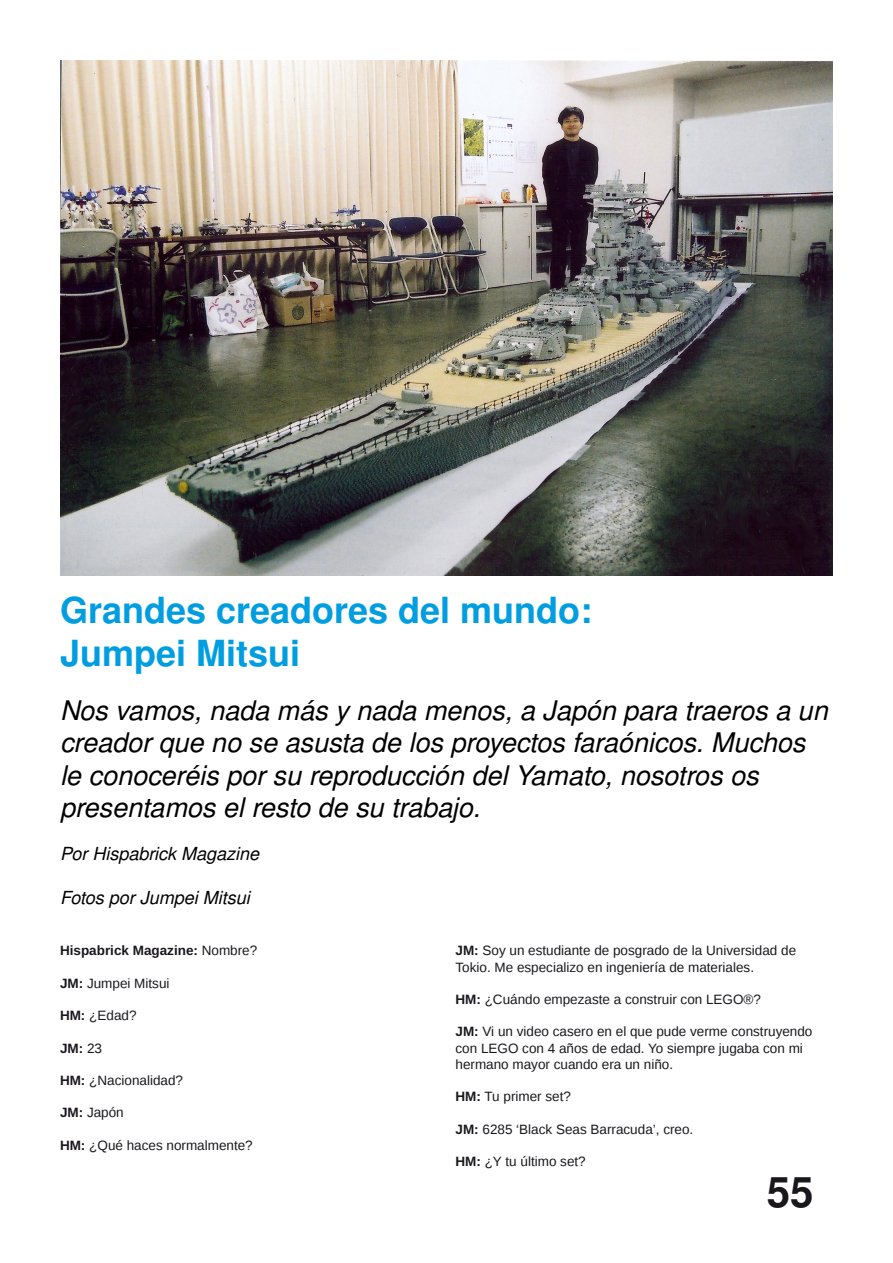
<style>
.page{position:relative;width:893px;height:1263px;background:#fff}
.page>*{position:absolute;margin:0;border:0;box-sizing:border-box;transform-origin:0 0}
.t1{font:700 42px "Free Sans";color:#1a171c}
.t2{font:700 36px/43.2px "Free Sans";color:#009ee0}
.t3{font:italic 27px/32.4px "Free Sans";color:#000}
.t4{font:italic 18px "Free Sans";color:#000}
.t5{font:13.5px/16.2px "Liberation Sans";color:#1a171c}
.t6{font:700 13.5px "Liberation Sans";color:#1a171c}
.s1{font-weight:400}
.s2{font-weight:700}
</style>
<div class="page">
<img style="left:60px;top:60px;width:773px;height:515px">
<h2 class="t2" style="left:60px;top:590px;width:534px">Grandes creadores del mundo:<br>Jumpei Mitsui</h2>
<h3 class="t3" style="left:60px;top:696px;width:769px">Nos vamos, nada más y nada menos, a Japón para traeros a un creador que no se asusta de los proyectos faraónicos. Muchos le conoceréis por su reproducción del Yamato, nosotros os presentamos el resto de su trabajo.</h3>
<h3 class="t4" style="left:60px;top:846px;width:201px">Por Hispabrick Magazine</h3>
<h3 class="t4" style="left:60px;top:889px;width:191px">Fotos por Jumpei Mitsui</h3>
<p class="t6" style="left:60px;top:943px;width:199px">Hispabrick Magazine: <span class="s1">Nombre?</span></p>
<p class="t5" style="left:60px;top:975px;width:111px"><span class="s2">JM:</span> Jumpei Mitsui</p>
<p class="t5" style="left:60px;top:1007px;width:78px"><span class="s2">HM:</span> ¿Edad?</p>
<p class="t6" style="left:60px;top:1040px;width:44px">JM: <span class="s1">23</span></p>
<p class="t5" style="left:60px;top:1072px;width:125px"><span class="s2">HM:</span> ¿Nacionalidad?</p>
<p class="t5" style="left:60px;top:1104px;width:65px"><span class="s2">JM:</span> Japón</p>
<p class="t5" style="left:60px;top:1137px;width:194px"><span class="s2">HM:</span> ¿Qué haces normalmente?</p>
<p class="t5" style="left:455px;top:942px;width:342px"><span class="s2">JM:</span> Soy un estudiante de posgrado de la Universidad de<br>Tokio. Me especializo en ingeniería de materiales.</p>
<p class="t5" style="left:455px;top:991px;width:307px"><span class="s2">HM:</span> ¿Cuándo empezaste a construir con LEGO®?</p>
<p class="t5" style="left:455px;top:1023px;width:358px"><span class="s2">JM:</span> Vi un video casero en el que pude verme construyendo con LEGO con 4 años de edad. Yo siempre jugaba con mi hermano mayor cuando era un niño.</p>
<p class="t5" style="left:455px;top:1088px;width:117px"><span class="s2">HM:</span> Tu primer set?</p>
<p class="t5" style="left:455px;top:1121px;width:239px"><span class="s2">JM:</span> 6285 ‘Black Seas Barracuda’, creo.</p>
<p class="t5" style="left:455px;top:1153px;width:132px"><span class="s2">HM:</span> ¿Y tu último set?</p>
<h1 class="t1" style="left:767px;top:1173px;width:48px">55</h1>
</div>
